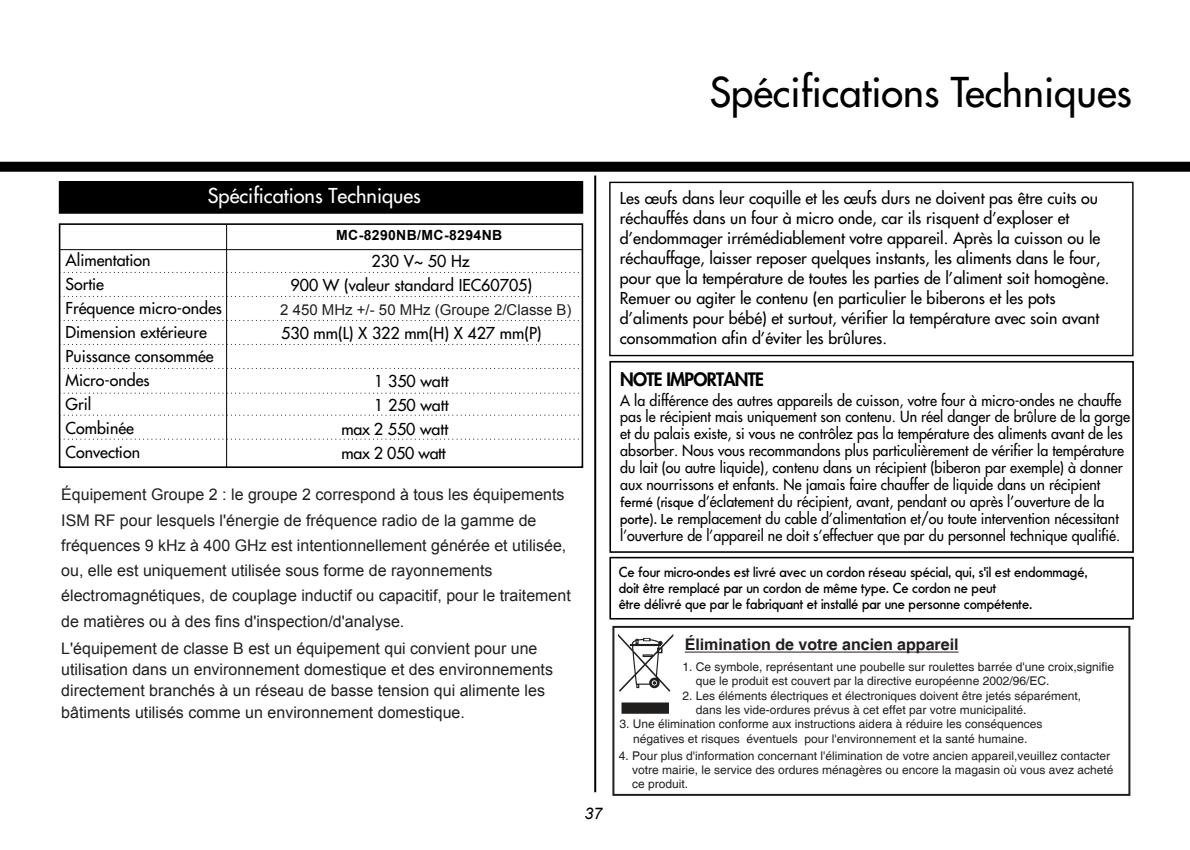
<style>
.page{position:relative;width:1190px;height:850px;background:#fff}
.page>*{position:absolute;margin:0;border:0;box-sizing:border-box;transform-origin:0 0}
.t1{font:40px "Futura";color:#000}
.t2{font:20px "Futura";color:#fff}
.t3{font:800 18px "Futura";letter-spacing:-.04em;color:#000}
.t4{font:16px/24px "Futura";color:#000}
.t5{font:16px/25.2px "Arial";color:#231f20}
.t6{font:700 16px "Helvetica";color:#231f20}
.t7{font:italic 16px "Arial";color:#000}
.t8{font:15px/17px "Futura";color:#000;scale:.95 1}
.t9{font:500 15px/16px "Futura No 2 D";color:#000;scale:.95 1}
.t10{font:15px "Arial";color:#231f20}
.t11{font:700 14px "Arial";letter-spacing:.025em;color:#000}
.t12{font:12px/14.4px "Helvetica";color:#231f20}
.s1{font-family:"Futura No 2 D";font-weight:500}
</style>
<div class="page">
<div style="left:60px;top:182px;width:522px;height:31px;background:#000"></div>
<div style="left:59px;top:181px;width:524px;height:33px;border:2px solid #000"></div>
<hr style="left:594px;top:176px;width:2px;height:616px;background:#000">
<div style="left:59px;top:223px;width:524px;height:245px;border:2px solid #000"></div>
<hr style="left:59px;top:249px;width:524px;height:1px;background:#000">
<svg style="left:60px;top:272px;width:523px;height:1px"></svg>
<svg style="left:60px;top:296px;width:523px;height:1px"></svg>
<svg style="left:60px;top:320px;width:523px;height:1px"></svg>
<svg style="left:60px;top:344px;width:523px;height:1px"></svg>
<svg style="left:60px;top:368px;width:523px;height:1px"></svg>
<svg style="left:60px;top:393px;width:523px;height:1px"></svg>
<svg style="left:60px;top:401px;width:523px;height:17px"></svg>
<svg style="left:60px;top:439px;width:523px;height:1px"></svg>
<hr style="left:226px;top:225px;width:1px;height:242px;background:#000">
<div style="left:609px;top:361px;width:525px;height:192px;border:2px solid #000"></div>
<div style="left:609px;top:557px;width:525px;height:63px;border:2px solid #000"></div>
<div style="left:609px;top:182px;width:525px;height:174px;border:1px solid #000"></div>
<div style="left:0;top:162px;width:1190px;height:10px;background:#000"></div>
<svg style="left:684px;top:651px;width:275px;height:2px"></svg>
<div style="left:622px;top:703px;width:47px;height:11px;background:#211e1e"></div>
<svg style="left:618px;top:634px;width:55px;height:58px"></svg>
<div style="left:612px;top:626px;width:518px;height:170px;border:2px solid #231f20"></div>
<h1 class="t1" style="left:710px;top:72px;width:424px">Spécifications Techniques</h1>
<p class="t2" style="left:208px;top:185px;width:215px">Spécifications Techniques</p>
<p class="t4" style="left:620px;top:189px;width:491px;line-height:20px">Les œufs dans leur coquille et les œufs durs ne doivent pas être cuits ou réchauffés dans un four à micro onde, car ils risquent d’exploser et d’endommager irrémédiablement votre appareil. Après la cuisson ou le réchauffage, laisser reposer quelques instants, les aliments dans le four, pour que la température de toutes les parties de l’aliment soit homogène.<br>Remuer ou agiter le contenu (en particulier le biberons et les pots d’aliments pour bébé) et surtout, vérifier la température avec soin avant consommation afin d’éviter les brûlures.</p>
<p class="t11" style="left:336px;top:226px;width:168px">MC-8290NB/MC-8294NB</p>
<p class="t4" style="left:66px;top:249px;width:158px">Alimentation<br>Sortie<br>Fréquence micro-ondes<br>Dimension extérieure<br>Puissance consommée<br>Micro-ondes<br>Gril<br>Combinée<br>Convection</p>
<p class="t4" style="left:291px;top:250px;width:243px;text-indent:81px">230 V~ 50 Hz<br>900 W (valeur standard IEC60705)</p>
<p class="t10" style="left:280px;top:299px;width:293px">2 450 MHz +/- 50 MHz (Groupe 2/Classe B)</p>
<p class="t4" style="left:281px;top:322px;width:262px">530 mm(L) X 322 mm(H) X 427 mm(P)</p>
<p class="t4" style="left:341px;top:370px;width:109px;text-align:right">1 350 watt<br>1 250 watt<br>max 2 550 watt max 2 050 watt</p>
<p class="t3" style="left:620px;top:370px;width:145px">NOTE IMPORTANTE</p>
<p class="t8" style="left:620px;top:393px;width:538px">A la différence des autres appareils de cuisson, votre four à micro-ondes ne chauffe pas le récipient mais uniquement son contenu. Un réel danger de brûlure de la gorge et du palais existe, si vous ne contrôlez pas la température des aliments avant de les absorber. Nous vous recommandons plus particulièrement de vérifier la température du lait (ou autre liquide), contenu dans un récipient (biberon par exemple) à donner aux nourrissons et enfants. Ne jamais faire chauffer de liquide dans un récipient <span class="s1">fermé (risque</span> d’éclatement du récipient, avant, pendant ou après l’ouverture de la <span class="s1">porte). Le</span> remplacement du cable d’alimentation et/ou toute intervention nécessitant l’ouverture de l’appareil ne doit s’effectuer que par du personnel technique qualifié.</p>
<p class="t9" style="left:619px;top:564px;width:495px">Ce four micro-ondes est livré avec un cordon réseau spécial, qui, s'il est endommagé, doit être remplacé par un cordon de même type. Ce cordon ne peut<br>être délivré que par le fabriquant et installé par une personne compétente.</p>
<p class="t5" style="left:61px;top:482px;width:511px">Équipement Groupe 2 : le groupe 2 correspond à tous les équipements ISM RF pour lesquels l'énergie de fréquence radio de la gamme de fréquences 9 kHz à 400 GHz est intentionnellement générée et utilisée, ou, elle est uniquement utilisée sous forme de rayonnements électromagnétiques, de couplage inductif ou capacitif, pour le traitement de matières ou à des fins d'inspection/d'analyse.</p>
<p class="t5" style="left:61px;top:638px;width:493px;line-height:21.2px">L'équipement de classe B est un équipement qui convient pour une utilisation dans un environnement domestique et des environnements directement branchés à un réseau de basse tension qui alimente les bâtiments utilisés comme un environnement domestique.</p>
<p class="t6" style="left:685px;top:635px;width:275px">Élimination de votre ancien appareil</p>
<p class="t12" style="left:696px;top:660px;width:420px;text-indent:-13px">1. Ce symbole, représentant une poubelle sur roulettes barrée d'une croix,signifie que le produit est couvert par la directive européenne 2002/96/EC.</p>
<p class="t12" style="left:696px;top:689px;width:387px;text-indent:-13px">2. Les éléments électriques et électroniques doivent être jetés séparément, dans les vide-ordures prévus à cet effet par votre municipalité.</p>
<p class="t12" style="left:620px;top:717px;width:424px;text-align:center">3. Une élimination conforme aux instructions aidera à réduire les conséquences négatives et risques éventuels pour l'environnement et la santé humaine.</p>
<p class="t12" style="left:632px;top:749px;width:483px;text-indent:-13px">4. Pour plus d'information concernant l'élimination de votre ancien appareil,veuillez contacter votre mairie, le service des ordures ménagères ou encore la magasin où vous avez acheté ce produit.</p>
<p class="t7" style="left:585px;top:803px;width:19px">37</p>
</div>
